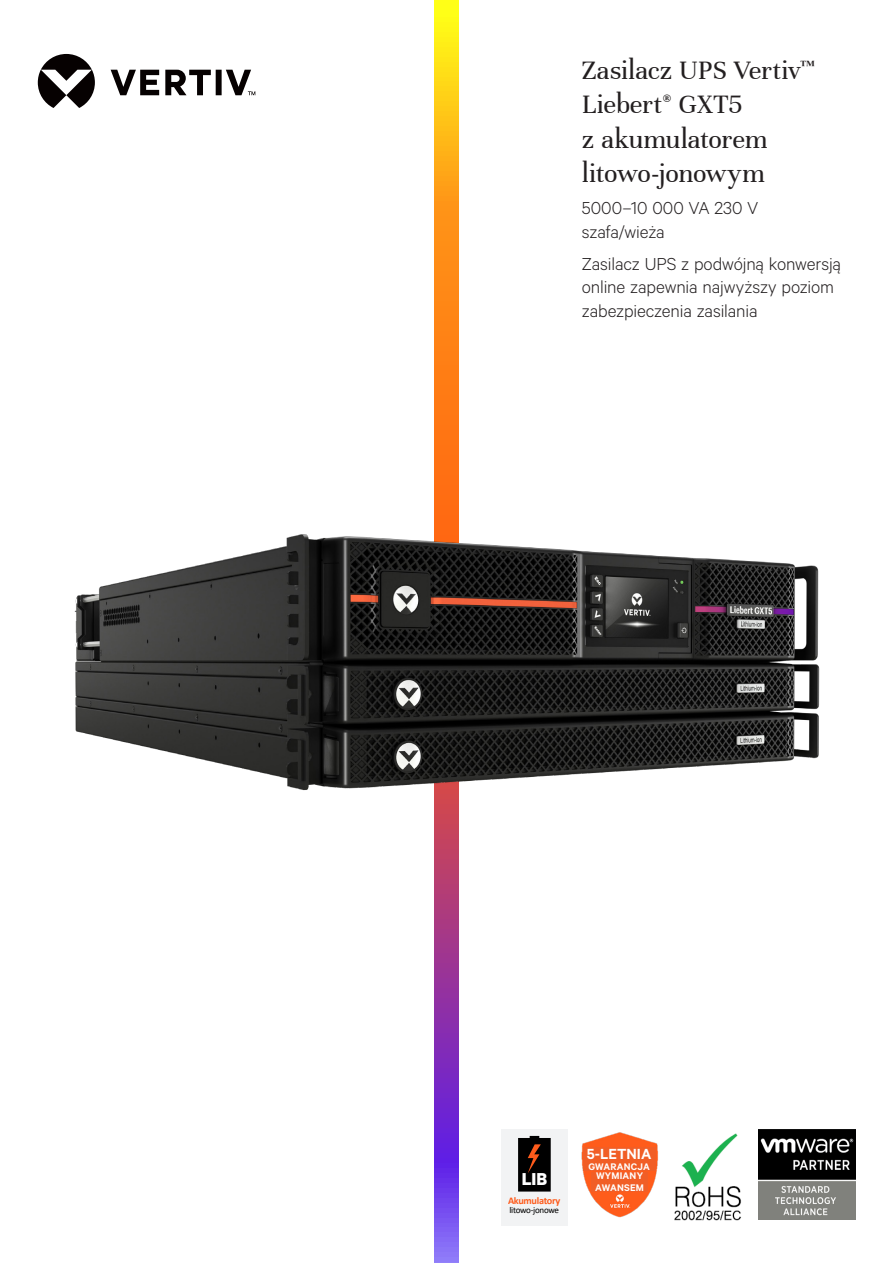
<style>
.page{position:relative;width:893px;height:1263px;background:#fff}
.page>*{position:absolute;margin:0;border:0;box-sizing:border-box;transform-origin:0 0}
.Vertiv_Cover_Title{font:28.5px/34.2px "Unna";letter-spacing:-.005em;color:#231f20}
.Vertiv_Cover_Subtitle{font:300 19.5px/23.4px "Calibre";letter-spacing:-.01em;color:#231f20}
.t1{font:700 19.35px "Calibre";color:#fff}
.t2{font:600 16.5px "Calibre";color:#fff}
.t3{font:600 10.8px/11.4px "Calibre";letter-spacing:.02em;color:#fff}
.t4{font:700 10.2px "Calibri";letter-spacing:-.03em;color:#fe5b1b}
.t5{font:9px "Calibri";letter-spacing:-.03em;color:#000}
</style>
<div class="page">
<svg style="left:435px;top:0;width:23px;height:1263px"></svg>
<svg style="left:38px;top:54px;width:217px;height:54px"></svg>
<img style="left:74px;top:532px;width:746px;height:260px">
<div style="left:501px;top:1129px;width:66px;height:96px;background:#f2f3f4"></div>
<svg style="left:518px;top:1136px;width:33px;height:55px"></svg>
<img style="left:581px;top:1132px;width:77px;height:86px">
<img style="left:674px;top:1133px;width:67px;height:88px">
<img style="left:758px;top:1130px;width:97px;height:90px">
<div style="left:583px;top:1148px;width:72px;height:23px;background:#f15e26"></div>
<div style="left:591px;top:1172px;width:57px;height:20px;background:#f15e26"></div>
<p class="Vertiv_Cover_Title" style="left:582px;top:53px;width:234px">Zasilacz UPS Vertiv<sup>™<br></sup>Liebert<sup>®</sup> GXT5<br>z akumulatorem litowo-jonowym</p>
<p class="Vertiv_Cover_Subtitle" style="left:582px;top:195px;width:178px">5000–10 000 VA 230 V szafa/wieża</p>
<p class="Vertiv_Cover_Subtitle" style="left:582px;top:251px;width:261px">Zasilacz UPS z podwójną konwersją online zapewnia najwyższy poziom zabezpieczenia zasilania</p>
<p class="t1" style="left:522px;top:1167px;width:27px">LIB</p>
<p class="t4" style="left:508px;top:1193px;width:54px">Akumulatory</p>
<p class="t5" style="left:509px;top:1204px;width:51px">litowo-jonowe</p>
<p class="t2" style="left:587px;top:1143px;width:66px">5-LETNIA</p>
<p class="t3" style="left:588px;top:1160px;width:63px">GWARANCJA</p>
<p class="t3" style="left:595px;top:1170px;width:50px">WYMIANY<br>AWANSEM</p>
</div>
